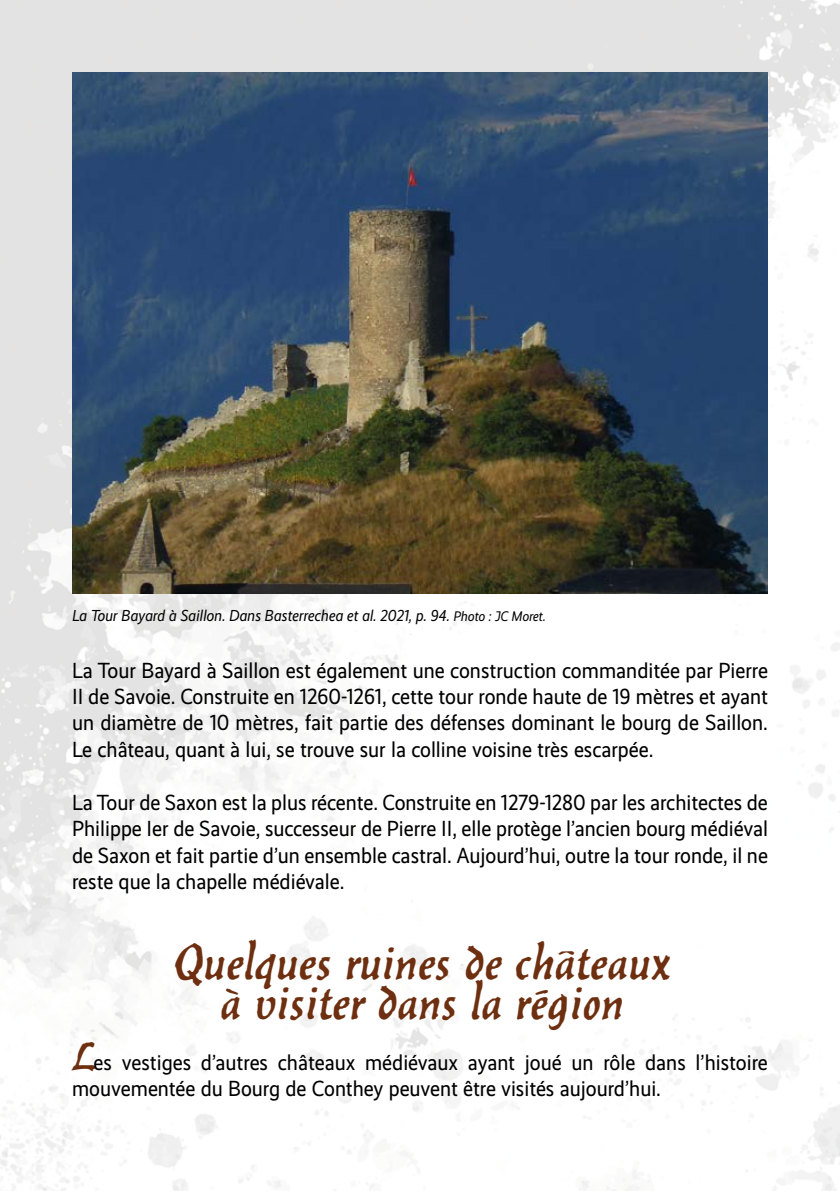
<style>
.page{position:relative;width:840px;height:1191px;background:#fff}
.page>*{position:absolute;margin:0;border:0;box-sizing:border-box;transform-origin:0 0}
.t1{font:44px/40px "Balzac";color:#6d2f0f;text-align:center}
.t2{font:22px/26.4px "Realist Narrow";color:#000;text-align:justify}
.t3{font:italic 16px "Realist Narrow";color:#000}
.s1{font-size:14px}
.s2{font-family:"Balzac";font-size:36px;color:#6d2f0f}
</style>
<div class="page">
<img style="left:0;top:0;width:839px;height:1191px">
<img style="left:72px;top:72px;width:695px;height:521px">
<p class="t3" style="left:72px;top:606px;width:475px">La Tour Bayard à Saillon. Dans Basterrechea et al. 2021, p. 94. <span class="s1">Photo : JC Moret.</span></p>
<p class="t2" style="left:72px;top:657px;width:697px">La Tour Bayard à Saillon est également une construction commanditée par Pierre II de Savoie. Construite en 1260-1261, cette tour ronde haute de 19 mètres et ayant un diamètre de 10 mètres, fait partie des défenses dominant le bourg de Saillon.<br>Le château, quant à lui, se trouve sur la colline voisine très escarpée.</p>
<p class="t2" style="left:72px;top:789px;width:697px">La Tour de Saxon est la plus récente. Construite en 1279-1280 par les architectes de Philippe Ier de Savoie, successeur de Pierre II, elle protège l’ancien bourg médiéval de Saxon et fait partie d’un ensemble castral. Aujourd’hui, outre la tour ronde, il ne reste que la chapelle médiévale.</p>
<h1 class="t1" style="left:171px;top:942px;width:499px">Quelques ruines de châteaux à visiter dans la région</h1>
<p class="t2" style="left:72px;top:1049px;width:697px"><span class="s2">L</span>es vestiges d’autres châteaux médiévaux ayant joué un rôle dans l’histoire mouvementée du Bourg de Conthey peuvent être visités aujourd’hui.</p>
</div>
